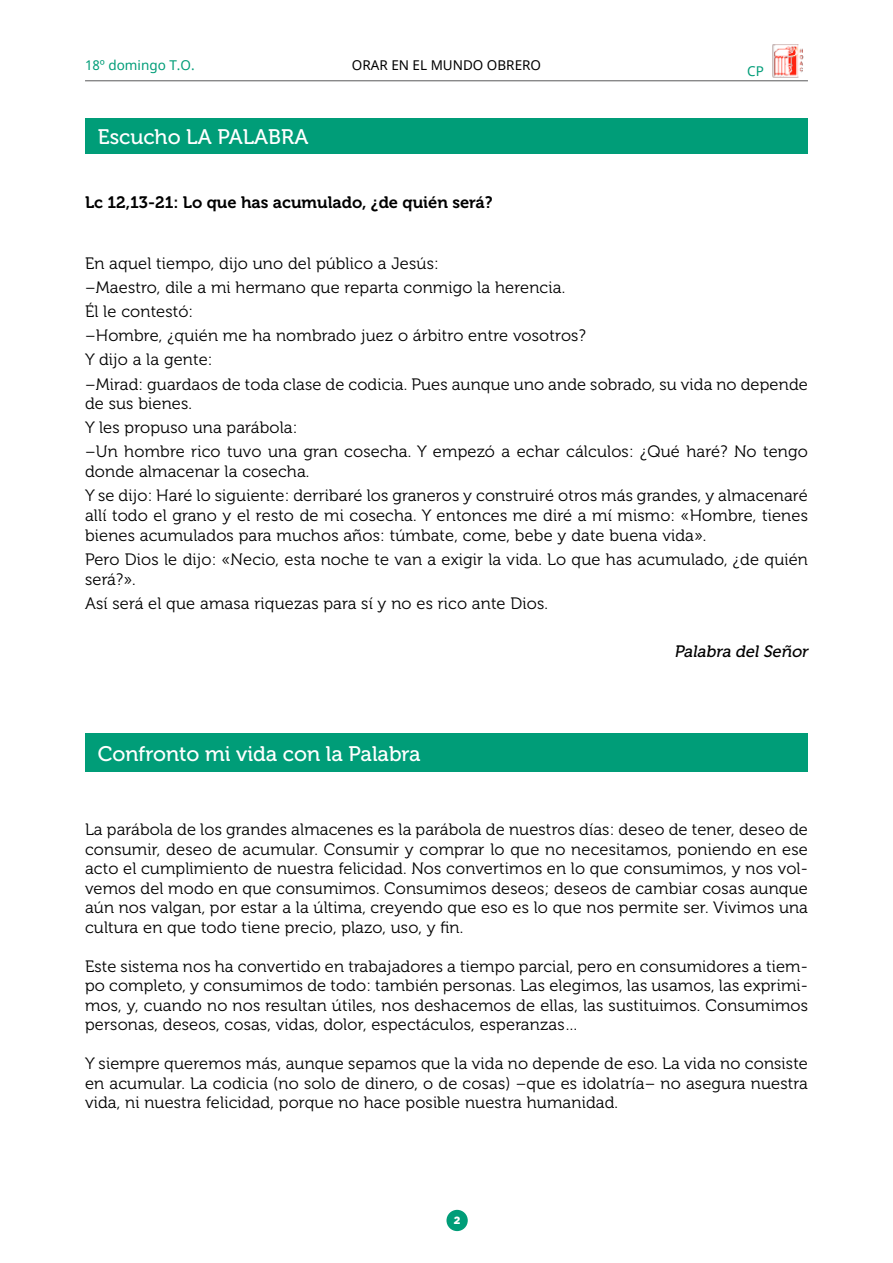
<style>
.page{position:relative;width:893px;height:1263px;background:#fff}
.page>*{position:absolute;margin:0;border:0;box-sizing:border-box;transform-origin:0 0}
.t1{font:21px "Museo 500";color:#fff}
.t2{font:16.5px/19.5px "Museo 300";letter-spacing:.01em;color:#000}
.t3{font:16.5px "Museo 700";color:#000}
.t4{font:italic 16.5px "Museo 500";color:#000}
.t5{font:13.5px "Noto Sans";color:#000}
.t6{font:13.5px "Noto Sans";color:#009d78}
.t7{font:900 10.5px "Gotham HTF";color:#fff}
</style>
<div class="page">
<div style="left:446px;top:1210px;width:22px;height:21px;background:#009d78;border-radius:50%"></div>
<hr style="left:85px;top:80px;width:723px;height:1px;background:#58585a">
<img style="left:772px;top:44px;width:31px;height:37px">
<div style="left:85px;top:119px;width:723px;height:35px;background:#009d78"></div>
<div style="left:85px;top:733px;width:723px;height:39px;background:#009d78"></div>
<p class="t6" style="left:85px;top:56px;width:111px">18º domingo T.O.</p>
<p class="t5" style="left:352px;top:56px;width:191px">ORAR EN EL MUNDO OBRERO</p>
<p class="t1" style="left:98px;top:125px;width:212px">Escucho LA PALABRA</p>
<p class="t3" style="left:85px;top:193px;width:409px">Lc 12,13-21: Lo que has acumulado, ¿de quién será?</p>
<p class="t6" style="left:747px;top:62px;width:18px">CP</p>
<p class="t2" style="left:85px;top:252px;width:724px;line-height:24px">En aquel tiempo, dijo uno del público a Jesús:<br>–Maestro, dile a mi hermano que reparta conmigo la herencia.<br>Él le contestó:<br>–Hombre, ¿quién me ha nombrado juez o árbitro entre vosotros?<br>Y dijo a la gente:<br>–Mirad: guardaos de toda clase de codicia. Pues aunque uno ande sobrado, su vida no depende</p>
<p class="t2" style="left:85px;top:392px;width:724px;line-height:24px">de sus bienes.<br>Y les propuso una parábola:<br>–Un hombre rico tuvo una gran cosecha. Y empezó a echar cálculos: ¿Qué haré? No tengo</p>
<p class="t2" style="left:85px;top:460px;width:724px;line-height:24px">donde almacenar la cosecha.<br>Y se dijo: Haré lo siguiente: derribaré los graneros y construiré otros más grandes, y almacenaré</p>
<p class="t2" style="left:85px;top:506px;width:724px">allí todo el grano y el resto de mi cosecha. Y entonces me diré a mí mismo: «Hombre, tienes bienes acumulados para muchos años: túmbate, come, bebe y date buena vida».</p>
<p class="t2" style="left:85px;top:550px;width:724px">Pero Dios le dijo: «Necio, esta noche te van a exigir la vida. Lo que has acumulado, ¿de quién será?».</p>
<p class="t2" style="left:85px;top:594px;width:464px">Así será el que amasa riquezas para sí y no es rico ante Dios.</p>
<p class="t4" style="left:674px;top:642px;width:139px">Palabra del Señor</p>
<p class="t1" style="left:98px;top:742px;width:324px">Confronto mi vida con la Palabra</p>
<p class="t2" style="left:85px;top:820px;width:724px;text-align:justify">La parábola de los grandes almacenes es la parábola de nuestros días: deseo de tener, deseo de consumir, deseo de acumular. Consumir y comprar lo que no necesitamos, poniendo en ese acto el cumplimiento de nuestra felicidad. Nos convertimos en lo que consumimos, y nos vol&shy;vemos del modo en que consumimos. Consumimos deseos; deseos de cambiar cosas aunque aún nos valgan, por estar a la última, creyendo que eso es lo que nos permite ser. Vivimos una cultura en que todo tiene precio, plazo, uso, y fin.</p>
<p class="t2" style="left:85px;top:957px;width:724px;text-align:justify">Este sistema nos ha convertido en trabajadores a tiempo parcial, pero en consumidores a tiem&shy;po completo, y consumimos de todo: también personas. Las elegimos, las usamos, las exprimi&shy;mos, y, cuando no nos resultan útiles, nos deshacemos de ellas, las sustituimos. Consumimos personas, deseos, cosas, vidas, dolor, espectáculos, esperanzas…</p>
<p class="t2" style="left:85px;top:1054px;width:724px;text-align:justify">Y siempre queremos más, aunque sepamos que la vida no depende de eso. La vida no consiste en acumular. La codicia (no solo de dinero, o de cosas) –que es idolatría– no asegura nuestra vida, ni nuestra felicidad, porque no hace posible nuestra humanidad.</p>
<p class="t7" style="left:454px;top:1214px;width:8px">2</p>
</div>
